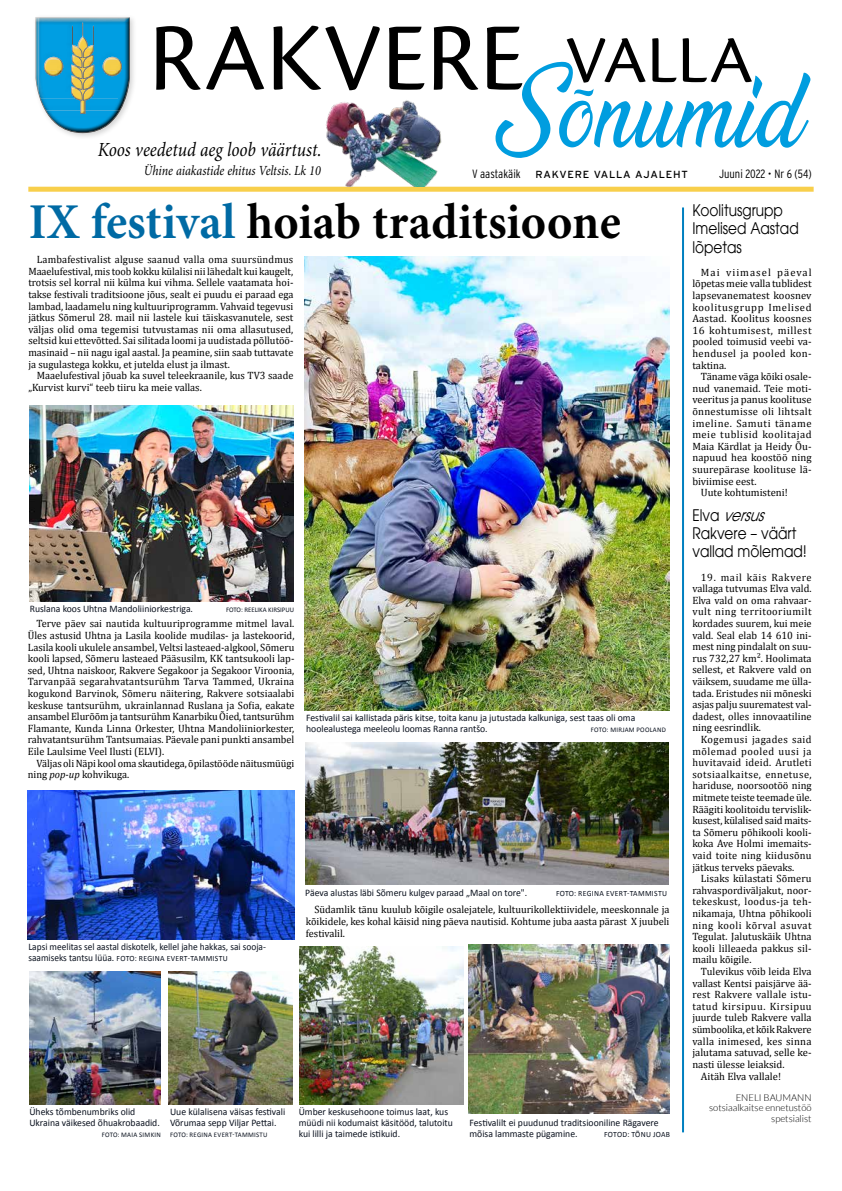
<style>
.page{position:relative;width:842px;height:1191px;background:#fff}
.page>*{position:absolute;margin:0;border:0;box-sizing:border-box;transform-origin:0 0}
.t1{font:700 50px "Minion Pro";color:#000;scale:.94 1}
.t2{font:italic 20px "Minion Pro";letter-spacing:-.005em;color:#000;scale:.87 1}
.t3{font:16px/18px "Avant Garde";color:#000;scale:.86 1}
.t4{font:italic 13.9px "Minion Pro";letter-spacing:-.01em;color:#000;scale:.87 1}
.t5{font:300 condensed 12px "Interstate";color:#000}
.t6{font:10.6px/11.6px "Cambria";color:#000;text-align:justify}
.t7{font:10.6px "Cambria";letter-spacing:.025em;color:#000}
.t8{font:10.6px "Cambria";letter-spacing:.045em;color:#000}
.t9{font:10.6px "Cambria";letter-spacing:.05em;color:#000}
.t10{font:10.3px "Interstate";letter-spacing:.075em;color:#000}
.t11{font:10px/11px "Calibri";color:#0a111e}
.t12{font:10px "Calibri";color:#0a111e;scale:.94 1}
.t13{font:300 9.5px/10.5px "Lato";color:#000;text-align:right}
.t14{font:8px "Calibri";letter-spacing:.04em;color:#0a111e}
.t15{font:7px "Calibri";letter-spacing:.035em;color:#0a111e}
.t16{font:7px "Calibri";color:#0a111e}
.s1{font-weight:300;font-stretch:condensed;font-size:12px}
.s2{color:#006aa4}
.s3{font-style:italic}
.s4{font-size:10px}
</style>
<div class="page">
<div style="left:32px;top:14px;width:105px;height:126px;background:#000;opacity:.18"></div>
<div style="left:35px;top:0;width:96px;height:135px;background:#fff"></div>
<div style="left:35px;top:11px;width:96px;height:105px;background:#fff;opacity:.75"></div>
<div style="left:38px;top:17px;width:93px;height:118px;background:#000;opacity:.75"></div>
<div style="left:28px;top:187px;width:786px;height:5px;background:#f8cf4b"></div>
<svg style="left:156px;top:26px;width:654px;height:132px"></svg>
<hr style="left:682px;top:207px;width:2px;height:925px;background:#0080c0">
<img style="left:305px;top:257px;width:364px;height:453px">
<img style="left:299px;top:946px;width:165px;height:158px">
<img style="left:468px;top:944px;width:201px;height:169px">
<img style="left:305px;top:742px;width:364px;height:142px">
<img style="left:28px;top:790px;width:266px;height:149px">
<img style="left:30px;top:405px;width:263px;height:196px">
<img style="left:30px;top:971px;width:131px;height:133px">
<img style="left:168px;top:971px;width:124px;height:133px">
<img style="left:297px;top:97px;width:162px;height:90px">
<h2 class="t2" style="left:98px;top:138px;width:259px">Koos veedetud aeg loob väärtust.</h2>
<h3 class="t4" style="left:144px;top:162px;width:205px">Ühine aiakastide ehitus Veltsis. Lk 10</h3>
<p class="t10" style="left:472px;top:168px;width:217px"><span class="s1">V aastakäik</span> RAKVERE VALLA AJALEHT</p>
<p class="t5" style="left:719px;top:167px;width:94px">Juuni 2022 • Nr 6 (54)</p>
<h1 class="t1" style="left:29px;top:192px;width:631px"><span class="s2">IX festival</span> hoiab traditsioone</h1>
<p class="t6" style="left:28px;top:254px;width:267px;text-indent:9px">Lambafestivalist alguse saanud valla oma suursündmus Maaelufestival, mis toob kokku külalisi nii lähedalt kui kaugelt, trotsis sel korral nii külma kui vihma. Sellele vaatamata hoi&shy;takse festivali traditsioone jõus, sealt ei puudu ei paraad ega lambad, laadamelu ning kultuuriprogramm. Vahvaid tegevusi jätkus Sõmerul 28. mail nii lastele kui täiskasvanutele, sest väljas olid oma tegemisi tutvustamas nii oma allasutused, seltsid kui ettevõtted. Sai silitada loomi ja uudistada põllutöö&shy;masinaid – nii nagu igal aastal. Ja peamine, siin saab tuttavate ja sugulastega kokku, et jutelda elust ja ilmast.</p>
<p class="t6" style="left:28px;top:370px;width:267px;text-indent:9px">Maaelufestival jõuab ka suvel teleekraanile, kus TV3 saade „Kurvist kurvi“ teeb tiiru ka meie vallas.</p>
<p class="t11" style="left:30px;top:603px;width:165px">Ruslana koos Uhtna Mandoliiniorkestriga.</p>
<p class="t16" style="left:226px;top:605px;width:70px">FOTO: REELIKA KIRSIPUU</p>
<p class="t6" style="left:28px;top:618px;width:268px;text-indent:9px">Terve päev sai nautida kultuuriprogramme mitmel laval.<br>Üles astusid Uhtna ja Lasila koolide mudilas- ja lastekoorid, Lasila kooli ukulele ansambel, Veltsi lasteaed-algkool, Sõmeru kooli lapsed, Sõmeru lasteaed Pääsusilm, KK tantsukooli lap&shy;sed, Uhtna naiskoor, Rakvere Segakoor ja Segakoor Viroonia, Tarvanpää segarahvatantsurühm Tarva Tammed, Ukraina kogukond Barvinok, Sõmeru näitering, Rakvere sotsiaalabi keskuse tantsurühm, ukrainlannad Ruslana ja Sofia, eakate ansambel Elurõõm ja tantsurühm Kanarbiku Õied, tantsurühm Flamante, Kunda Linna Orkester, Uhtna Mandoliiniorkester, rahvatantsurühm Tantsumaias. Päevale pani punkti ansambel Eile Laulsime Veel Ilusti (ELVI).</p>
<p class="t6" style="left:28px;top:757px;width:268px;text-indent:9px">Väljas oli Näpi kool oma skautidega, õpilastööde näitusmüügi ning <span class="s3">pop-up</span> kohvikuga.</p>
<p class="t11" style="left:306px;top:712px;width:331px">Festivalil sai kallistada päris kitse, toita kanu ja jutustada kalkuniga, sest taas oli oma hoolealustega meeleolu loomas Ranna rantšo.</p>
<p class="t15" style="left:591px;top:725px;width:76px">FOTO: MIRJAM POOLAND</p>
<p class="t12" style="left:28px;top:940px;width:254px">Lapsi meelitas sel aastal diskotelk, kellel jahe hakkas, sai sooja-</p>
<p class="t14" style="left:28px;top:953px;width:201px"><span class="s4">saamiseks tantsu lüüa.</span> FOTO: REGINA EVERT-TAMMISTU</p>
<p class="t11" style="left:305px;top:887px;width:223px">Päeva alustas läbi Sõmeru kulgev paraad „Maal on tore".</p>
<p class="t14" style="left:556px;top:888px;width:113px">FOTO: REGINA EVERT-TAMMISTU</p>
<p class="t6" style="left:306px;top:904px;width:365px;text-indent:9px">Südamlik tänu kuulub kõigile osalejatele, kultuurikollektiividele, meeskonnale ja kõikidele, kes kohal käisid ning päeva nautisid. Kohtume juba aasta pärast X juubeli festivalil.</p>
<p class="t11" style="left:29px;top:1106px;width:132px">Üheks tõmbenumbriks olid<br>Ukraina väikesed õhuakrobaadid.</p>
<p class="t15" style="left:102px;top:1130px;width:60px">FOTO: MAIA SIMKIN</p>
<p class="t11" style="left:170px;top:1106px;width:117px">Uue külalisena väisas festivali<br>Võrumaa sepp Viljar Pettai.</p>
<p class="t15" style="left:170px;top:1130px;width:99px">FOTO: REGINA EVERT-TAMMISTU</p>
<p class="t11" style="left:299px;top:1106px;width:156px">Ümber keskusehoone toimus laat, kus müüdi nii kodumaist käsitööd, talutoitu kui lilli ja taimede istikuid.</p>
<p class="t11" style="left:469px;top:1117px;width:191px">Festivalilt ei puudunud traditsiooniline Rägavere mõisa lammaste pügamine.</p>
<p class="t14" style="left:604px;top:1129px;width:68px">FOTOD: TÕNU JOAB</p>
<h3 class="t3" style="left:692px;top:202px;width:125px">Koolitusgrupp<br>Imelised Aastad lõpetas</h3>
<p class="t6" style="left:692px;top:266px;width:121px;text-indent:9px">Mai viimasel päeval lõpetas meie valla tublidest lapsevanematest koosnev koolitusgrupp Imelised Aastad. Koolitus koosnes 16 kohtumisest, millest pooled toimusid veebi va&shy;hendusel ja pooled kon&shy;taktina.</p>
<p class="t6" style="left:701px;top:371px;width:112px">Täname väga kõiki osale-</p>
<p class="t6" style="left:692px;top:382px;width:121px">nud vanemaid. Teie moti-</p>
<p class="t6" style="left:692px;top:394px;width:121px">veeritus ja panus koolituse</p>
<p class="t7" style="left:692px;top:405px;width:121px">õnnestumisse oli lihtsalt</p>
<p class="t9" style="left:692px;top:417px;width:121px">imeline. Samuti täname</p>
<p class="t8" style="left:692px;top:428px;width:121px">meie tublisid koolitajad</p>
<p class="t6" style="left:692px;top:440px;width:121px">Maia Kärdlat ja Heidy Õu-</p>
<p class="t6" style="left:692px;top:452px;width:121px">napuud hea koostöö ning</p>
<p class="t6" style="left:692px;top:463px;width:121px">suurepärase koolituse lä-</p>
<p class="t6" style="left:692px;top:475px;width:66px">biviimise eest.</p>
<p class="t6" style="left:701px;top:487px;width:88px">Uute kohtumisteni!</p>
<h3 class="t3" style="left:692px;top:506px;width:135px">E l v a <span class="s3">versus<br></span>Rakvere – väärt vallad mõlemad!</h3>
<p class="t6" style="left:692px;top:571px;width:121px;text-indent:9px">19. mail käis Rakvere vallaga tutvumas Elva vald.<br>Elva vald on oma rahvaar&shy;vult ning territooriumilt kordades suurem, kui meie vald. Seal elab 14 610 ini&shy;mest ning pindalalt on suu&shy;rus 732,27 km². Hoolimata sellest, et Rakvere vald on väiksem, suudame me ülla&shy;tada. Eristudes nii mõneski asjas palju suurematest val&shy;dadest, olles innovaatiline ning eesrindlik.</p>
<p class="t6" style="left:692px;top:733px;width:121px;text-indent:9px">Kogemusi jagades said mõlemad pooled uusi ja huvitavaid ideid. Arutleti sotsiaalkaitse, ennetuse, hariduse, noorsootöö ning mitmete teiste teemade üle.<br>Räägiti koolitoidu tervislik&shy;kusest, külalised said maits&shy;ta Sõmeru põhikooli kooli&shy;koka Ave Holmi imemaits&shy;vaid toite ning kiidusõnu jätkus terveks päevaks.</p>
<p class="t6" style="left:692px;top:872px;width:121px;text-indent:9px">Lisaks külastati Sõmeru rahvaspordiväljakut, noor&shy;tekeskust, loodus-ja teh&shy;nikamaja, Uhtna põhikooli ning kooli kõrval asuvat Tegulat. Jalutuskäik Uhtna kooli lilleaeda pakkus sil&shy;mailu kõigile.</p>
<p class="t6" style="left:701px;top:965px;width:112px">Tulevikus võib leida Elva</p>
<p class="t6" style="left:692px;top:977px;width:121px">vallast Kentsi paisjärve ää-</p>
<p class="t7" style="left:692px;top:988px;width:121px">rest Rakvere vallale istu-</p>
<p class="t8" style="left:692px;top:1000px;width:121px">tatud kirsipuu. Kirsipuu</p>
<p class="t6" style="left:692px;top:1012px;width:121px">juurde tuleb Rakvere valla</p>
<p class="t6" style="left:692px;top:1023px;width:121px">sümboolika, et kõik Rakvere</p>
<p class="t7" style="left:692px;top:1034px;width:121px">valla inimesed, kes sinna</p>
<p class="t6" style="left:692px;top:1046px;width:121px">jalutama satuvad, selle ke-</p>
<p class="t6" style="left:692px;top:1058px;width:94px">nasti ülesse leiaksid.</p>
<p class="t6" style="left:701px;top:1070px;width:82px">Aitäh Elva vallale!</p>
<p class="t13" style="left:709px;top:1091px;width:104px">ENELI BAUMANN sotsiaalkaitse ennetustöö spetsialist</p>
</div>
